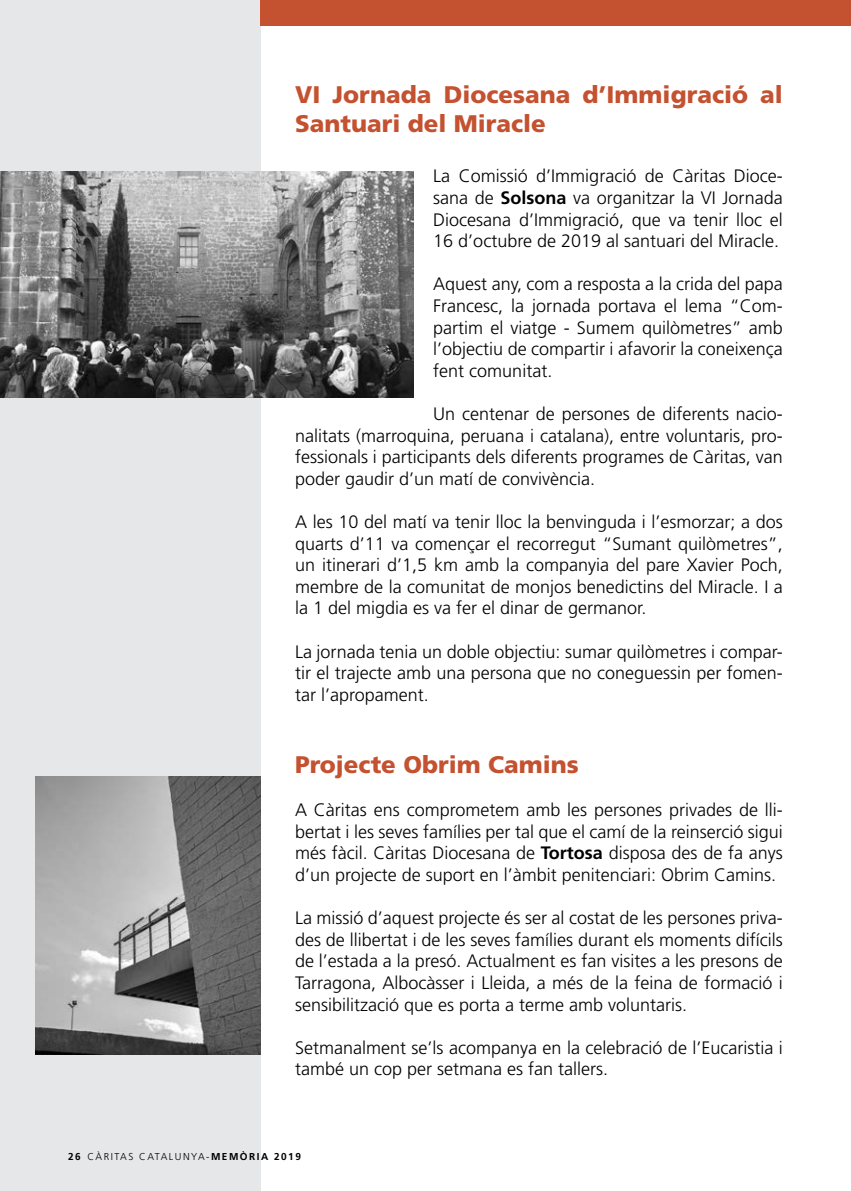
<style>
.page{position:relative;width:851px;height:1191px;background:#fff}
.page>*{position:absolute;margin:0;border:0;box-sizing:border-box;transform-origin:0 0}
.t1{font:900 24px/28.8px "Frutiger LT Std";color:#c4512f}
.t2{font:300 18px/21.6px "Frutiger LT Std";color:#000;text-align:justify}
.t3{font:300 10px "Frutiger LT Std";letter-spacing:.15em;color:#000}
.s1{font-weight:700}
</style>
<div class="page">
<div style="left:0;top:0;width:261px;height:1191px;background:#e6e7e8"></div>
<div style="left:261px;top:0;width:589px;height:26px;background:#c4512f"></div>
<img style="left:0;top:171px;width:413px;height:226px">
<img style="left:35px;top:777px;width:226px;height:277px">
<h1 class="t1" style="left:295px;top:80px;width:489px">VI Jornada Diocesana d’Immigració al<br>Santuari del Miracle</h1>
<p class="t2" style="left:433px;top:165px;width:351px">La Comissió d’Immigració de Càritas Dioce&shy;sana de <span class="s1">Solsona</span> va organitzar la VI Jornada Diocesana d’Immigració, que va tenir lloc el 16 d’octubre de 2019 al santuari del Miracle.</p>
<p class="t2" style="left:433px;top:273px;width:351px">Aquest any, com a resposta a la crida del papa Francesc, la jornada portava el lema “Com&shy;partim el viatge - Sumem quilòmetres” amb l’objectiu de compartir i afavorir la coneixença fent comunitat.</p>
<p class="t2" style="left:295px;top:403px;width:489px;text-indent:138px">Un centenar de persones de diferents nacio&shy;nalitats (marroquina, peruana i catalana), entre voluntaris, pro&shy;fessionals i participants dels diferents programes de Càritas, van poder gaudir d’un matí de convivència.</p>
<p class="t2" style="left:295px;top:511px;width:489px">A les 10 del matí va tenir lloc la benvinguda i l’esmorzar; a dos quarts d’11 va començar el recorregut “Sumant quilòmetres”, un itinerari d’1,5 km amb la companyia del pare Xavier Poch, membre de la comunitat de monjos benedictins del Miracle. I a la 1 del migdia es va fer el dinar de germanor.</p>
<p class="t2" style="left:295px;top:641px;width:489px">La jornada tenia un doble objectiu: sumar quilòmetres i compar&shy;tir el trajecte amb una persona que no coneguessin per fomen&shy;tar l’apropament.</p>
<h1 class="t1" style="left:295px;top:750px;width:285px">Projecte Obrim Camins</h1>
<p class="t2" style="left:295px;top:799px;width:489px">A Càritas ens comprometem amb les persones privades de lli&shy;bertat i les seves famílies per tal que el camí de la reinserció sigui més fàcil. Càritas Diocesana de <span class="s1">Tortosa</span> disposa des de fa anys d’un projecte de suport en l’àmbit penitenciari: Obrim Camins.</p>
<p class="t2" style="left:295px;top:907px;width:489px">La missió d’aquest projecte és ser al costat de les persones priva&shy;des de llibertat i de les seves famílies durant els moments difícils de l’estada a la presó. Actualment es fan visites a les presons de Tarragona, Albocàsser i Lleida, a més de la feina de formació i sensibilització que es porta a terme amb voluntaris.</p>
<p class="t2" style="left:295px;top:1037px;width:489px">Setmanalment se’ls acompanya en la celebració de l’Eucaristia i també un cop per setmana es fan tallers.</p>
<p class="t3" style="left:68px;top:1151px;width:234px"><span class="s1">26</span> CÀRITAS CATALUNYA-<span class="s1">MEMÒRIA 2019</span></p>
</div>
